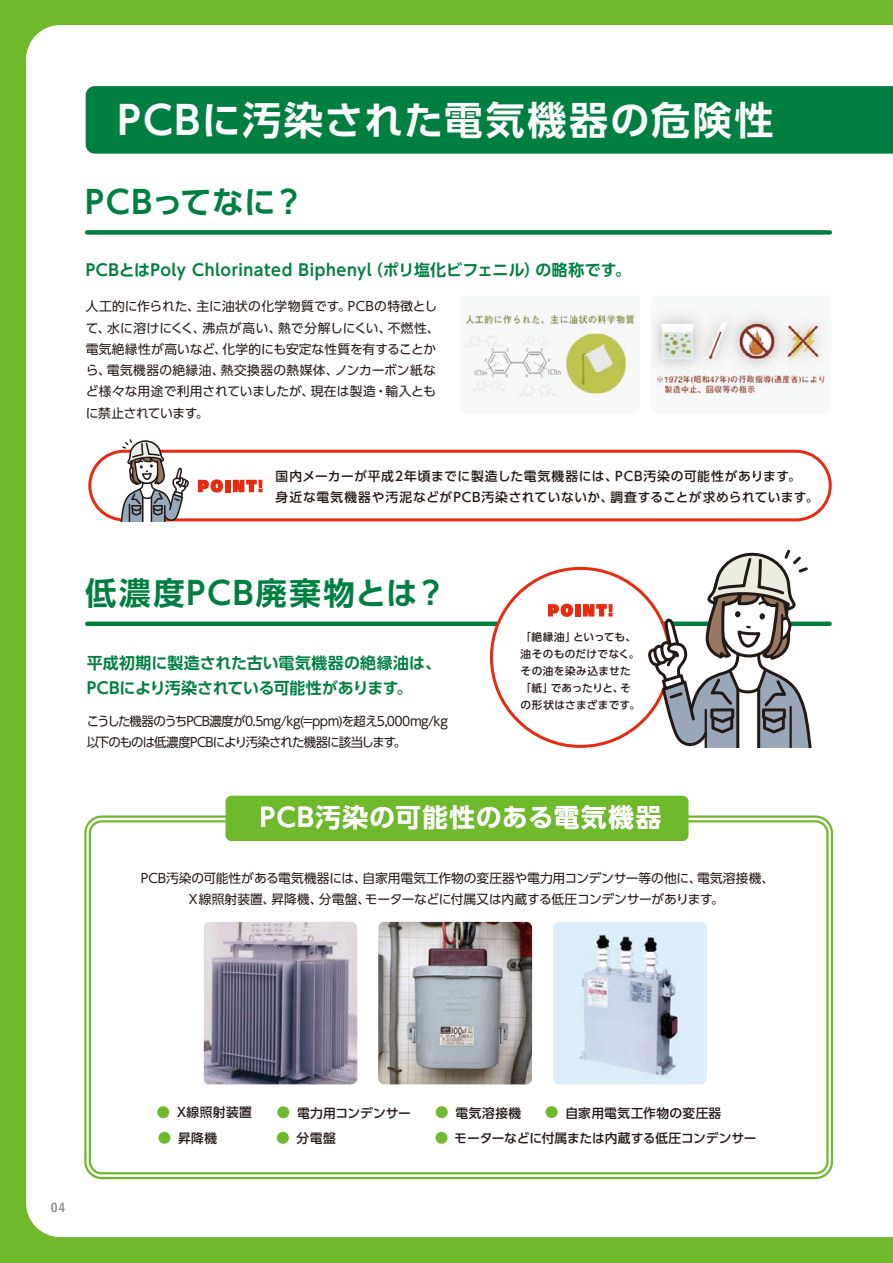
<style>
.page{position:relative;width:893px;height:1263px;background:#6fba2c}
.page>*{position:absolute;margin:0;border:0;box-sizing:border-box;transform-origin:0 0}
.t1{font:700 39px "UD Shin Go Pr 6 De";letter-spacing:.05em;color:#fff}
.t2{font:700 31.5px "UD Shin Go Pr 6 De";letter-spacing:.055em;color:#007f41}
.t3{font:700 31.5px "UD Shin Go Pr 6 De";letter-spacing:.02em;color:#007f41}
.t4{font:700 25.5px "UD Shin Go Pr 6 De";letter-spacing:.055em;color:#fff}
.t5{font:700 15.9px/25.5px "UD Shin Go Pr 6 De";letter-spacing:.015em;color:#007f41}
.t6{font:12.75px/21.3px "UD Shin Go Pr 6";letter-spacing:.015em;color:#231916}
.t7{font:500 12.75px/21.3px "UD Shin Go Pr 6";letter-spacing:.035em;color:#231916}
.t8{font:12.75px/21.3px "UD Shin Go Pr 6";letter-spacing:-.01em;color:#231916;text-align:center}
.t9{font:12.75px/21.3px "UD Shin Go Pr 6";letter-spacing:-.06em;color:#231916}
.t10{font:500 12.75px "UD Shin Go Pr 6";letter-spacing:-.01em;color:#231916}
.t11{font:12px "Yu Gothic Std B";color:#898989}
.t12{font:500 10.65px/17px "UD Shin Go Pr 6";letter-spacing:.03em;color:#231916}
</style>
<div class="page">
<div style="left:26px;top:25px;width:867px;height:1212px;background:#fff"></div>
<div style="left:85px;top:621px;width:747px;height:5px;background:#007f41;border-radius:2px"></div>
<svg style="left:85px;top:230px;width:747px;height:5px;background:#198b53"></svg>
<svg style="left:88px;top:450px;width:744px;height:71px;background:#fdedeb"></svg>
<div style="left:546px;top:1106px;width:12px;height:12px;background:#6fba2c;border-radius:50%"></div>
<div style="left:277px;top:1106px;width:12px;height:12px;background:#6fba2c;border-radius:50%"></div>
<div style="left:436px;top:1106px;width:12px;height:12px;background:#6fba2c;border-radius:50%"></div>
<div style="left:157px;top:1106px;width:12px;height:12px;background:#6fba2c;border-radius:50%"></div>
<div style="left:158px;top:1132px;width:12px;height:12px;background:#6fba2c;border-radius:50%"></div>
<div style="left:277px;top:1132px;width:12px;height:12px;background:#6fba2c;border-radius:50%"></div>
<div style="left:435px;top:1132px;width:12px;height:12px;background:#6fba2c;border-radius:50%"></div>
<div style="left:86px;top:86px;width:807px;height:68px;background:#007f41"></div>
<img style="left:460px;top:295px;width:180px;height:119px">
<img style="left:378px;top:922px;width:154px;height:162px">
<div style="left:553px;top:922px;width:154px;height:162px;background:#dceefa;border-radius:6px"></div>
<img style="left:579px;top:934px;width:101px;height:142px">
<img style="left:204px;top:922px;width:153px;height:162px">
<div style="left:226px;top:796px;width:462px;height:45px;background:#6fba2c;border-radius:6px"></div>
<svg style="left:120px;top:438px;width:68px;height:83px;background:#b8b3b3"></svg>
<img style="left:651px;top:295px;width:180px;height:118px">
<svg style="left:198px;top:479px;width:25px;height:14px"></svg>
<div style="left:225px;top:480px;width:5px;height:12px;background:#e72b10"></div>
<svg style="left:233px;top:480px;width:30px;height:12px"></svg>
<svg style="left:490px;top:544px;width:323px;height:204px;background:#ded8d7"></svg>
<h1 class="t1" style="left:117px;top:88px;width:657px">PCBに汚染された電気機器の危険性</h1>
<h2 class="t3" style="left:85px;top:177px;width:221px">PCBってなに？</h2>
<p class="t5" style="left:86px;top:257px;width:546px">PCBとはPoly Chlorinated Biphenyl（ポリ塩化ビフェニル）の略称です。</p>
<p class="t6" style="left:86px;top:295px;width:356px">人工的に作られた、主に油状の化学物質です。PCBの特徴として、水に溶けにくく、沸点が高い、熱で分解しにくい、不燃性、電気絶縁性が高いなど、化学的にも安定な性質を有することから、電気機器の絶縁油、熱交換器の熱媒体、ノンカーボン紙など様々な用途で利用されていましたが、現在は製造・輸入ともに禁止されています。</p>
<p class="t7" style="left:276px;top:465px;width:544px">国内メーカーが平成2年頃までに製造した電気機器には、PCB汚染の可能性があります。<br>身近な電気機器や汚泥などがPCB汚染されていないか、調査することが求められています。</p>
<h2 class="t2" style="left:85px;top:567px;width:363px">低濃度PCB廃棄物とは？</h2>
<p class="t5" style="left:87px;top:649px;width:355px">平成初期に製造された古い電気機器の絶縁油は、<br>PCBにより汚染されている可能性があります。</p>
<p class="t9" style="left:87px;top:710px;width:362px">こうした機器のうちPCB濃度が0.5mg/kg(=ppm)を超え5,000mg/kg以下のものは低濃度PCBにより汚染された機器に該当します。</p>
<p class="t12" style="left:521px;top:628px;width:121px">「絶縁油」といっても、油そのものだけでなく。その油を染み込ませた「紙」であったりと、その形状はさまざまです。</p>
<h3 class="t4" style="left:260px;top:797px;width:403px">PCB汚染の可能性のある電気機器</h3>
<p class="t8" style="left:141px;top:867px;width:635px">PCB汚染の可能性がある電気機器には、自家用電気工作物の変圧器や電力用コンデンサー等の他に、電気溶接機、<br>Ｘ線照射装置、昇降機、分電盤、モーターなどに付属又は内蔵する低圧コンデンサーがあります。</p>
<p class="t11" style="left:51px;top:1198px;width:16px">04</p>
<p class="t7" style="left:177px;top:1101px;width:77px">X線照射装置</p>
<p class="t10" style="left:297px;top:1103px;width:115px">電力用コンデンサー</p>
<p class="t7" style="left:455px;top:1102px;width:67px">電気溶接機</p>
<p class="t7" style="left:178px;top:1127px;width:40px">昇降機</p>
<p class="t7" style="left:297px;top:1127px;width:41px">分電盤</p>
<p class="t10" style="left:454px;top:1128px;width:304px">モーターなどに付属または内蔵する低圧コンデンサー</p>
<p class="t7" style="left:565px;top:1102px;width:158px">自家用電気工作物の変圧器</p>
</div>
